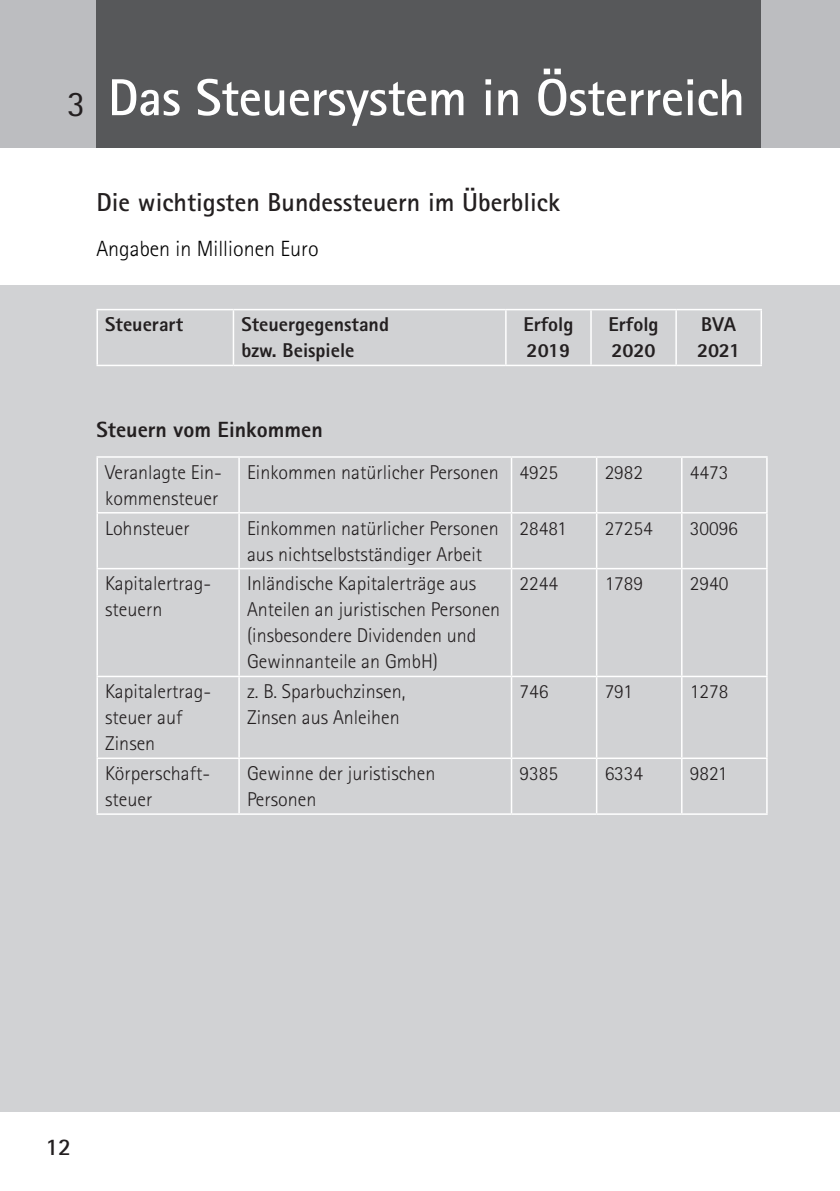
<style>
.page{position:relative;width:840px;height:1191px;background:#fff}
.page>*{position:absolute;margin:0;border:0;box-sizing:border-box;transform-origin:0 0}
.t1{font:700 52px "Rotis Sans Serif Std";letter-spacing:-.01em;color:#fff}
.zwiti{font:700 26px "Rotis Sans Serif Std";color:#231f20}
.t2{font:700 24px "Rotis Sans Serif Std";color:#231f20}
.fließtext{font:300 22px "Rotis Sans Serif Std";color:#000}
.fließtext-2{font:800 22px "Rotis Sans Serif Std";color:#231f20}
.fließtext-3{font:300 20px/26px "Rotis Sans Serif Std";color:#231f20}
.fließtext-4{font:800 20px/26px "Rotis Sans Serif Std";color:#231f20}
.s1{font-weight:400;font-size:36px;color:#231f20}
</style>
<div class="page">
<div style="left:0;top:0;width:839px;height:147px;background:#bcbdc0"></div>
<div style="left:96px;top:0;width:664px;height:147px;background:#57585a"></div>
<div style="left:0;top:285px;width:839px;height:826px;background:#d1d2d4"></div>
<hr style="left:96px;top:309px;width:137px;height:1px;background:#fff">
<hr style="left:96px;top:310px;width:2px;height:55px;background:#fff">
<hr style="left:233px;top:309px;width:272px;height:1px;background:#fff">
<hr style="left:232px;top:310px;width:2px;height:55px;background:#fff">
<hr style="left:505px;top:309px;width:85px;height:1px;background:#fff">
<hr style="left:505px;top:310px;width:1px;height:55px;background:#fff">
<hr style="left:590px;top:309px;width:85px;height:1px;background:#fff">
<hr style="left:590px;top:310px;width:1px;height:55px;background:#fff">
<hr style="left:675px;top:309px;width:86px;height:1px;background:#fff">
<hr style="left:675px;top:310px;width:1px;height:55px;background:#fff">
<hr style="left:760px;top:310px;width:1px;height:55px;background:#fff">
<hr style="left:96px;top:365px;width:137px;height:1px;background:#fff">
<hr style="left:233px;top:365px;width:272px;height:1px;background:#fff">
<hr style="left:505px;top:365px;width:85px;height:1px;background:#fff">
<hr style="left:590px;top:365px;width:85px;height:1px;background:#fff">
<hr style="left:675px;top:365px;width:86px;height:1px;background:#fff">
<hr style="left:96px;top:456px;width:143px;height:2px;background:#fff">
<hr style="left:96px;top:458px;width:2px;height:54px;background:#fff">
<hr style="left:239px;top:456px;width:272px;height:2px;background:#fff">
<hr style="left:238px;top:458px;width:2px;height:54px;background:#fff">
<hr style="left:511px;top:456px;width:85px;height:2px;background:#fff">
<hr style="left:510px;top:458px;width:2px;height:54px;background:#fff">
<hr style="left:596px;top:456px;width:85px;height:2px;background:#fff">
<hr style="left:595px;top:458px;width:2px;height:54px;background:#fff">
<hr style="left:681px;top:456px;width:86px;height:2px;background:#fff">
<hr style="left:680px;top:458px;width:2px;height:54px;background:#fff">
<hr style="left:765px;top:458px;width:2px;height:54px;background:#fff">
<hr style="left:96px;top:512px;width:143px;height:1px;background:#fff">
<hr style="left:96px;top:513px;width:2px;height:55px;background:#fff">
<hr style="left:239px;top:512px;width:272px;height:1px;background:#fff">
<hr style="left:238px;top:513px;width:2px;height:55px;background:#fff">
<hr style="left:511px;top:512px;width:85px;height:1px;background:#fff">
<hr style="left:510px;top:513px;width:2px;height:55px;background:#fff">
<hr style="left:596px;top:512px;width:85px;height:1px;background:#fff">
<hr style="left:595px;top:513px;width:2px;height:55px;background:#fff">
<hr style="left:681px;top:512px;width:86px;height:1px;background:#fff">
<hr style="left:680px;top:513px;width:2px;height:55px;background:#fff">
<hr style="left:765px;top:513px;width:2px;height:55px;background:#fff">
<hr style="left:96px;top:568px;width:143px;height:1px;background:#fff">
<hr style="left:96px;top:569px;width:2px;height:106px;background:#fff">
<hr style="left:239px;top:568px;width:272px;height:1px;background:#fff">
<hr style="left:238px;top:569px;width:2px;height:106px;background:#fff">
<hr style="left:511px;top:568px;width:85px;height:1px;background:#fff">
<hr style="left:510px;top:569px;width:2px;height:106px;background:#fff">
<hr style="left:596px;top:568px;width:85px;height:1px;background:#fff">
<hr style="left:595px;top:569px;width:2px;height:106px;background:#fff">
<hr style="left:681px;top:568px;width:86px;height:1px;background:#fff">
<hr style="left:680px;top:569px;width:2px;height:106px;background:#fff">
<hr style="left:765px;top:569px;width:2px;height:106px;background:#fff">
<hr style="left:96px;top:675px;width:143px;height:2px;background:#fff">
<hr style="left:96px;top:677px;width:2px;height:80px;background:#fff">
<hr style="left:239px;top:675px;width:272px;height:2px;background:#fff">
<hr style="left:238px;top:677px;width:2px;height:80px;background:#fff">
<hr style="left:511px;top:675px;width:85px;height:2px;background:#fff">
<hr style="left:510px;top:677px;width:2px;height:80px;background:#fff">
<hr style="left:596px;top:675px;width:85px;height:2px;background:#fff">
<hr style="left:595px;top:677px;width:2px;height:80px;background:#fff">
<hr style="left:681px;top:675px;width:86px;height:2px;background:#fff">
<hr style="left:680px;top:677px;width:2px;height:80px;background:#fff">
<hr style="left:765px;top:677px;width:2px;height:80px;background:#fff">
<hr style="left:96px;top:757px;width:143px;height:2px;background:#fff">
<hr style="left:96px;top:759px;width:2px;height:54px;background:#fff">
<hr style="left:239px;top:757px;width:272px;height:2px;background:#fff">
<hr style="left:238px;top:759px;width:2px;height:54px;background:#fff">
<hr style="left:511px;top:757px;width:85px;height:2px;background:#fff">
<hr style="left:510px;top:759px;width:2px;height:54px;background:#fff">
<hr style="left:596px;top:757px;width:85px;height:2px;background:#fff">
<hr style="left:595px;top:759px;width:2px;height:54px;background:#fff">
<hr style="left:681px;top:757px;width:86px;height:2px;background:#fff">
<hr style="left:680px;top:759px;width:2px;height:54px;background:#fff">
<hr style="left:765px;top:759px;width:2px;height:54px;background:#fff">
<hr style="left:96px;top:813px;width:143px;height:2px;background:#fff">
<hr style="left:239px;top:813px;width:272px;height:2px;background:#fff">
<hr style="left:511px;top:813px;width:85px;height:2px;background:#fff">
<hr style="left:596px;top:813px;width:85px;height:2px;background:#fff">
<hr style="left:681px;top:813px;width:86px;height:2px;background:#fff">
<h1 class="t1" style="left:67px;top:65px;width:679px"><span class="s1">3</span> Das Steuersystem in Österreich</h1>
<p class="zwiti" style="left:96px;top:185px;width:465px">Die wichtigsten Bundessteuern im Überblick</p>
<p class="fließtext" style="left:96px;top:236px;width:223px">Angaben in Millionen Euro</p>
<p class="fließtext-4" style="left:105px;top:311px;width:79px">Steuerart</p>
<p class="fließtext-4" style="left:241px;top:311px;width:149px">Steuergegenstand bzw. Beispiele</p>
<p class="fließtext-4" style="left:523px;top:311px;width:51px">Erfolg<br>2019</p>
<p class="fließtext-4" style="left:608px;top:311px;width:51px">Erfolg<br>2020</p>
<p class="fließtext-4" style="left:696px;top:311px;width:45px">BVA<br>2021</p>
<p class="fließtext-2" style="left:96px;top:415px;width:228px">Steuern vom Einkommen</p>
<p class="fließtext-3" style="left:105px;top:459px;width:118px">Veranlagte Ein&shy;kommensteuer</p>
<p class="fließtext-3" style="left:247px;top:459px;width:253px">Einkommen natürlicher Personen</p>
<p class="fließtext-3" style="left:519px;top:459px;width:40px">4925</p>
<p class="fließtext-3" style="left:604px;top:459px;width:40px">2982</p>
<p class="fließtext-3" style="left:689px;top:459px;width:40px">4473</p>
<p class="fließtext-3" style="left:105px;top:515px;width:86px">Lohnsteuer</p>
<p class="fließtext-3" style="left:247px;top:515px;width:253px">Einkommen natürlicher Personen aus nichtselbstständiger Arbeit</p>
<p class="fließtext-3" style="left:519px;top:515px;width:49px">28481</p>
<p class="fließtext-3" style="left:604px;top:515px;width:50px">27254</p>
<p class="fließtext-3" style="left:689px;top:515px;width:50px">30096</p>
<p class="fließtext-3" style="left:105px;top:570px;width:107px">Kapitalertrag-</p>
<p class="fließtext-3" style="left:105px;top:596px;width:59px">steuern</p>
<p class="fließtext-3" style="left:247px;top:570px;width:254px">Inländische Kapitalerträge aus<br>Anteilen an juristischen Personen (insbesondere Dividenden und<br>Gewinnanteile an GmbH)</p>
<p class="fließtext-3" style="left:519px;top:570px;width:40px">2244</p>
<p class="fließtext-3" style="left:604px;top:570px;width:40px">1789</p>
<p class="fließtext-3" style="left:689px;top:570px;width:40px">2940</p>
<p class="fließtext-3" style="left:105px;top:678px;width:107px">Kapitalertrag-</p>
<p class="fließtext-3" style="left:105px;top:704px;width:79px">steuer auf<br>Zinsen</p>
<p class="fließtext-3" style="left:105px;top:760px;width:106px">Körperschaft-</p>
<p class="fließtext-3" style="left:105px;top:786px;width:49px">steuer</p>
<p class="fließtext-3" style="left:247px;top:678px;width:160px">z. B. Sparbuchzinsen,</p>
<p class="fließtext-3" style="left:247px;top:704px;width:154px">Zinsen aus Anleihen</p>
<p class="fließtext-3" style="left:247px;top:760px;width:190px">Gewinne der juristischen</p>
<p class="fließtext-3" style="left:247px;top:786px;width:71px">Personen</p>
<p class="fließtext-3" style="left:519px;top:678px;width:30px">746</p>
<p class="fließtext-3" style="left:604px;top:678px;width:30px">791</p>
<p class="fließtext-3" style="left:689px;top:678px;width:40px">1278</p>
<p class="fließtext-3" style="left:519px;top:760px;width:40px">9385</p>
<p class="fließtext-3" style="left:604px;top:760px;width:40px">6334</p>
<p class="fließtext-3" style="left:689px;top:760px;width:39px">9821</p>
<p class="t2" style="left:45px;top:1131px;width:27px">12</p>
</div>
